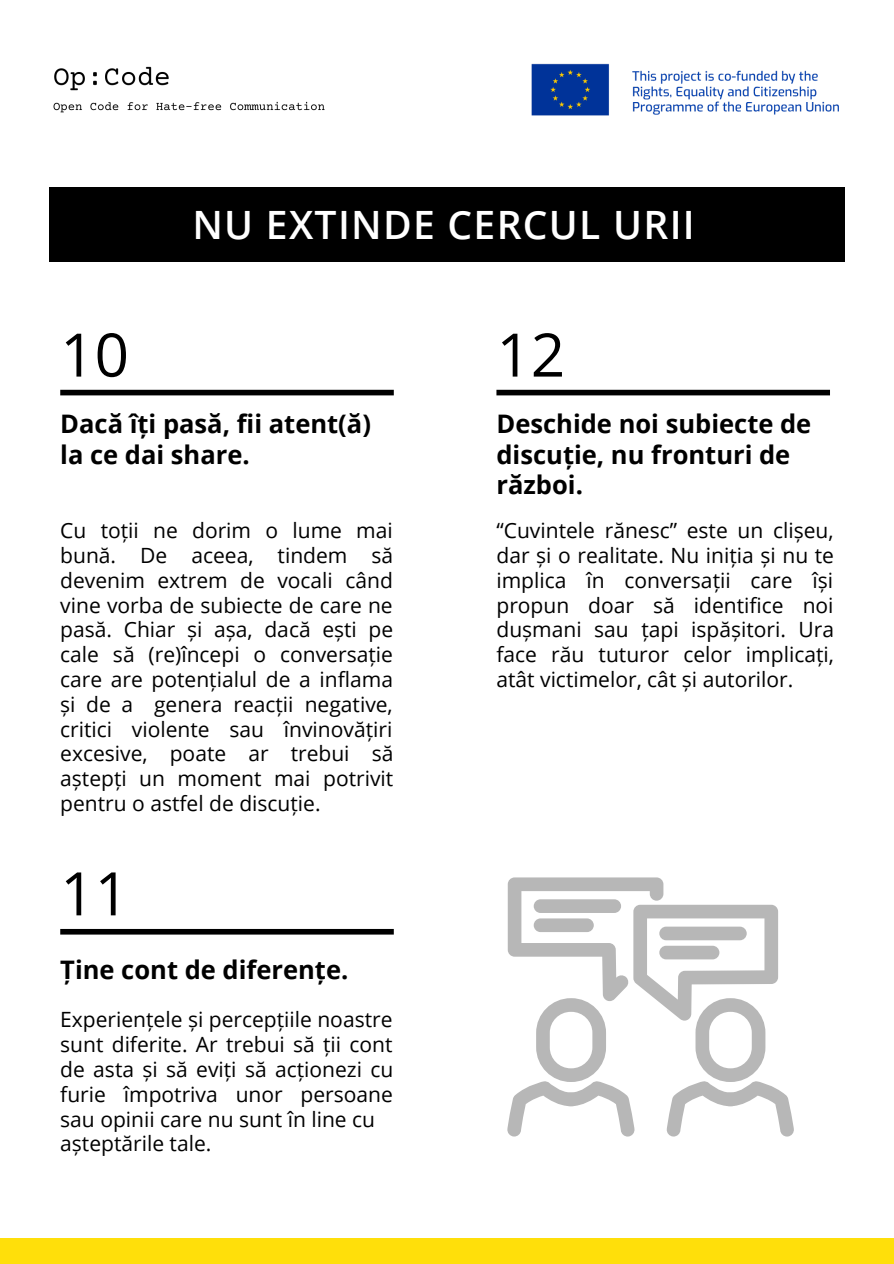
<style>
.page{position:relative;width:894px;height:1264px;background:#fff}
.page>*{position:absolute;margin:0;border:0;box-sizing:border-box;transform-origin:0 0}
.t1{font:60px "Open Sans";color:#000}
.t2{font:600 39px "Open Sans";letter-spacing:.035em;color:#fff}
.t3{font:700 25.5px/30.5px "Open Sans";color:#000}
.t4{font:21px/24.8px "Open Sans";color:#000;text-align:justify}
</style>
<div class="page">
<div style="left:49px;top:187px;width:795px;height:75px;background:#000"></div>
<svg style="left:507px;top:877px;width:287px;height:259px"></svg>
<div style="left:659px;top:926px;width:87px;height:14px;background:#b7b7b7;border-radius:7px"></div>
<div style="left:659px;top:945px;width:60px;height:14px;background:#b7b7b7;border-radius:7px"></div>
<div style="left:533px;top:899px;width:88px;height:14px;background:#b7b7b7;border-radius:7px"></div>
<div style="left:533px;top:918px;width:60px;height:14px;background:#b7b7b7;border-radius:7px"></div>
<div style="left:0;top:1238px;width:893px;height:25px;background:#ffdf0a"></div>
<img style="left:531px;top:63px;width:308px;height:53px">
<img style="left:53px;top:66px;width:272px;height:47px">
<div style="left:60px;top:390px;width:333px;height:5px;background:#000"></div>
<div style="left:496px;top:390px;width:333px;height:5px;background:#000"></div>
<div style="left:60px;top:928px;width:333px;height:6px;background:#000"></div>
<p class="t1" style="left:60px;top:312px;width:70px">10</p>
<p class="t2" style="left:192px;top:197px;width:504px">NU EXTINDE CERCUL URII</p>
<p class="t1" style="left:496px;top:312px;width:70px">12</p>
<p class="t3" style="left:60px;top:408px;width:312px">Dacă îți pasă, fii atent(ă) la ce dai share.</p>
<p class="t4" style="left:60px;top:517px;width:334px">Cu toții ne dorim o lume mai bună. De aceea, tindem să devenim extrem de vocali când vine vorba de subiecte de care ne pasă. Chiar și așa, dacă ești pe cale să (re)începi o conversație care are potențialul de a inflama și de a genera reacții negative, critici violente sau învinovățiri excesive, poate ar trebui să aștepți un moment mai potrivit pentru o astfel de discuție.</p>
<p class="t1" style="left:60px;top:851px;width:70px">11</p>
<p class="t3" style="left:60px;top:953px;width:289px">Ține cont de diferențe.</p>
<p class="t4" style="left:60px;top:1006px;width:334px">Experiențele și percepțiile noastre sunt diferite. Ar trebui să ții cont de asta și să eviți să acționezi cu furie împotriva unor persoane sau opinii care nu sunt în line cu</p>
<p class="t4" style="left:60px;top:1130px;width:153px">așteptările tale.</p>
<p class="t3" style="left:496px;top:408px;width:316px">Deschide noi subiecte de discuție, nu fronturi de război.</p>
<p class="t4" style="left:496px;top:517px;width:339px">“Cuvintele rănesc” este un clișeu, dar și o realitate. Nu iniția și nu te implica în conversații care își propun doar să identifice noi dușmani sau țapi ispășitori. Ura face rău tuturor celor implicați, atât victimelor, cât și autorilor.</p>
</div>
